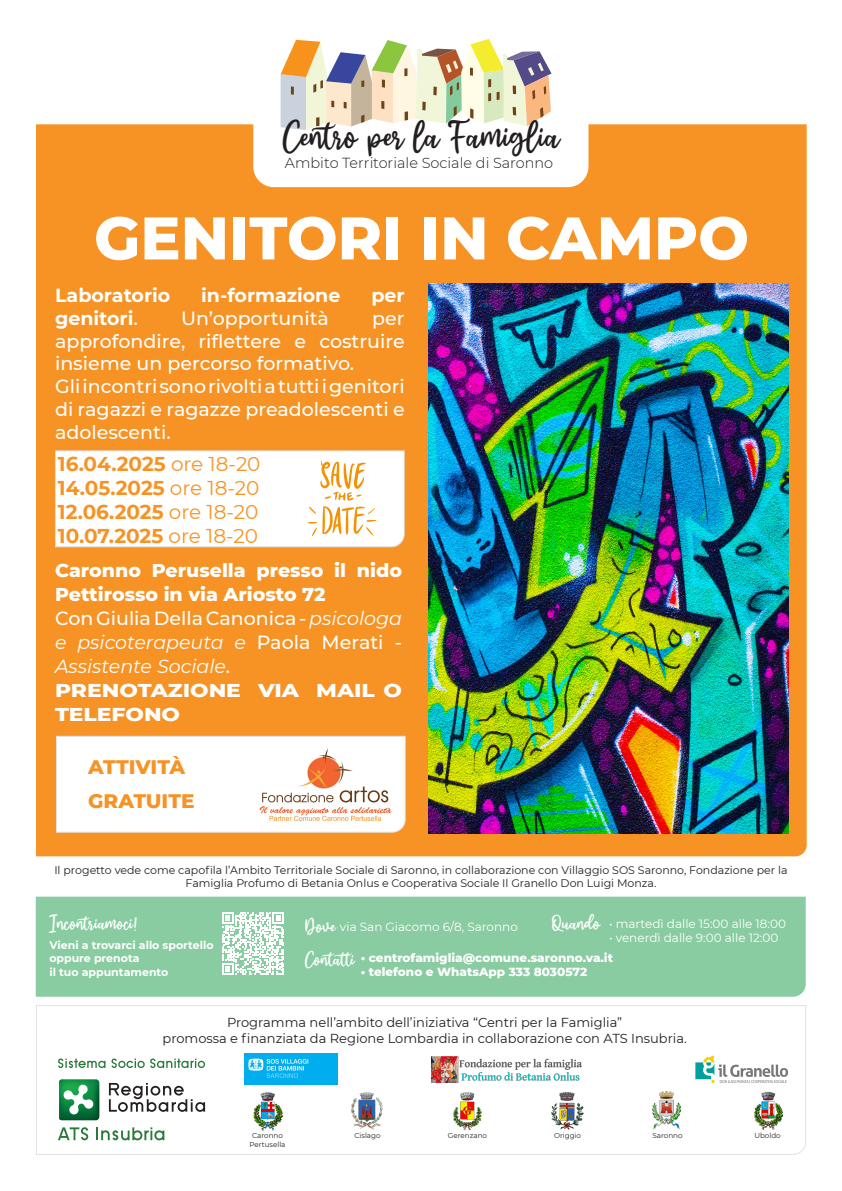
<style>
.page{position:relative;width:842px;height:1191px;background:#fff}
.page>*{position:absolute;margin:0;border:0;box-sizing:border-box;transform-origin:0 0}
.t1{font:800 60px "Montserrat";color:#fff}
.t2{font:34.8px "Christmas Mint";color:#231f20}
.t3{font:700 20px "Montserrat";color:#f79324}
.t4{font:800 20px "Montserrat";color:#f79324}
.t5{font:500 19px/22.8px "Montserrat";color:#fff;text-align:justify}
.t6{font:italic 19px/24px "Montserrat";color:#fff;text-align:justify}
.t7{font:800 19px/24px "Montserrat";color:#fff}
.t8{font:700 19px "Montserrat";color:#fff}
.t9{font:800 19px/24px "Montserrat";color:#fff;scale:1.15 1}
.t10{font:18px "Christmas Mint";color:#fff}
.t11{font:300 14.6px "Montserrat";color:#231f20}
.t12{font:13px/15.6px "Montserrat";color:#231f20;text-align:center}
.t13{font:12px "Montserrat";color:#fff}
.t14{font:800 12px "Montserrat";color:#fff}
.t15{font:11px/13.2px "Montserrat";color:#231f20;text-align:center}
.t16{font:700 11px/13.2px "Montserrat";color:#fff}
.t17{font:7.2px "Montserrat";color:#231f20}
.t18{font:7.1px "Montserrat";color:#231f20}
.s1{font-weight:500}
.s2{font-weight:400}
.s3{font-weight:500;font-style:normal}
</style>
<div class="page">
<svg style="left:36px;top:1005px;width:770px;height:150px"></svg>
<div style="left:36px;top:896px;width:770px;height:100px;background:#89cca1"></div>
<svg style="left:222px;top:912px;width:62px;height:62px"></svg>
<div style="left:244px;top:1053px;width:93px;height:31px;background:#00aeef"></div>
<svg style="left:248px;top:1058px;width:60px;height:20px"></svg>
<img style="left:653px;top:1091px;width:28px;height:38px">
<img style="left:751px;top:1089px;width:33px;height:42px">
<img style="left:550px;top:1090px;width:35px;height:41px">
<img style="left:450px;top:1089px;width:35px;height:42px">
<img style="left:249px;top:1089px;width:37px;height:42px">
<img style="left:349px;top:1089px;width:36px;height:42px">
<svg style="left:695px;top:1055px;width:93px;height:28px"></svg>
<img style="left:432px;top:1056px;width:151px;height:27px">
<img style="left:59px;top:1079px;width:40px;height:41px">
<svg style="left:63px;top:1084px;width:31px;height:31px"></svg>
<svg style="left:109px;top:1083px;width:96px;height:28px"></svg>
<svg style="left:58px;top:1058px;width:48px;height:10px"></svg>
<svg style="left:112px;top:1058px;width:93px;height:10px"></svg>
<svg style="left:58px;top:1127px;width:30px;height:13px"></svg>
<svg style="left:97px;top:1127px;width:67px;height:13px"></svg>
<div style="left:36px;top:124px;width:771px;height:732px;background:#f79324"></div>
<div style="left:253px;top:29px;width:335px;height:158px;background:#fff;border-radius:21px"></div>
<svg style="left:281px;top:39px;width:270px;height:91px"></svg>
<img style="left:429px;top:283px;width:359px;height:550px">
<svg style="left:56px;top:735px;width:350px;height:98px"></svg>
<img style="left:254px;top:742px;width:142px;height:84px">
<svg style="left:55px;top:450px;width:350px;height:98px"></svg>
<h2 class="t2" style="left:281px;top:110px;width:280px">Centro per la Famiglia</h2>
<h3 class="t11" style="left:285px;top:153px;width:270px">Ambito Territoriale Sociale di Saronno</h3>
<p class="t1" style="left:94px;top:194px;width:656px">GENITORI IN CAMPO</p>
<p class="t8" style="left:55px;top:281px;width:117px">Laboratorio</p>
<p class="t8" style="left:201px;top:281px;width:141px">in-formazione</p>
<p class="t8" style="left:371px;top:281px;width:35px">per</p>
<p class="t8" style="left:55px;top:304px;width:84px">genitori<span class="s1">.</span></p>
<p class="t5" style="left:181px;top:306px;width:149px">Un’opportunità</p>
<p class="t5" style="left:55px;top:306px;width:351px;text-indent:317px">per approfondire, riflettere e costruire insieme un percorso formativo.</p>
<p class="t5" style="left:55px;top:374px;width:351px">Gli incontri sono rivolti a tutti i genitori di ragazzi e ragazze preadolescenti e adolescenti.</p>
<p class="t3" style="left:58px;top:449px;width:204px">16.04.2025 <span class="s2">ore 18-20</span></p>
<p class="t3" style="left:58px;top:473px;width:203px">14.05.2025 <span class="s2">ore 18-20</span></p>
<p class="t3" style="left:58px;top:497px;width:202px">12.06.2025 <span class="s2">ore 18-20</span></p>
<p class="t3" style="left:58px;top:521px;width:202px">10.07.2025 <span class="s2">ore 18-20</span></p>
<p class="t7" style="left:55px;top:557px;width:348px">Caronno Perusella presso il nido<br>Pettirosso in via Ariosto 72</p>
<p class="t6" style="left:55px;top:605px;width:348px"><span class="s3">Con Giulia Della Canonica -</span> psicologa e psicoterapeuta e <span class="s3">Paola Merati - </span>Assistente Sociale<span class="s3">.</span></p>
<p class="t9" style="left:55px;top:677px;width:303px">PRENOTAZIONE VIA MAIL O<br>TELEFONO</p>
<p class="t4" style="left:88px;top:752px;width:98px">ATTIVITÀ</p>
<p class="t4" style="left:88px;top:785px;width:108px">GRATUITE</p>
<p class="t15" style="left:54px;top:862px;width:735px">Il progetto vede come capofila l’Ambito Territoriale Sociale di Saronno, in collaborazione con Villaggio SOS Saronno, Fondazione per la<br>Famiglia Profumo di Betania Onlus e Cooperativa Sociale Il Granello Don Luigi Monza.</p>
<h3 class="t10" style="left:49px;top:910px;width:90px">Incontriamoci!</h3>
<h3 class="t10" style="left:304px;top:913px;width:33px">Dove</h3>
<h3 class="t10" style="left:551px;top:910px;width:51px">Quando</h3>
<h3 class="t10" style="left:304px;top:946px;width:52px">Contatti</h3>
<p class="t13" style="left:340px;top:918px;width:179px">via San Giacomo 6/8, Saronno</p>
<p class="t13" style="left:609px;top:915px;width:179px">• martedì dalle 15:00 alle 18:00</p>
<p class="t13" style="left:609px;top:930px;width:171px">• venerdì dalle 9:00 alle 12:00</p>
<p class="t14" style="left:361px;top:948px;width:254px">• centrofamiglia@comune.saronno.va.it</p>
<p class="t14" style="left:361px;top:963px;width:228px">• telefono e WhatsApp 333 8030572</p>
<p class="t16" style="left:49px;top:938px;width:166px">Vieni a trovarci allo sportello oppure prenota<br>il tuo appuntamento</p>
<p class="t12" style="left:162px;top:1014px;width:526px">Programma nell’ambito dell’iniziativa “Centri per la Famiglia”<br>promossa e finanziata da Regione Lombardia in collaborazione con ATS Insubria.</p>
<p class="t17" style="left:252px;top:1130px;width:32px">Caronno</p>
<p class="t17" style="left:448px;top:1130px;width:41px">Gerenzano</p>
<p class="t18" style="left:554px;top:1130px;width:28px">Origgio</p>
<p class="t17" style="left:652px;top:1130px;width:32px">Saronno</p>
<p class="t17" style="left:754px;top:1130px;width:28px">Uboldo</p>
<p class="t17" style="left:249px;top:1139px;width:38px">Pertusella</p>
<p class="t17" style="left:354px;top:1130px;width:28px">Cislago</p>
</div>
